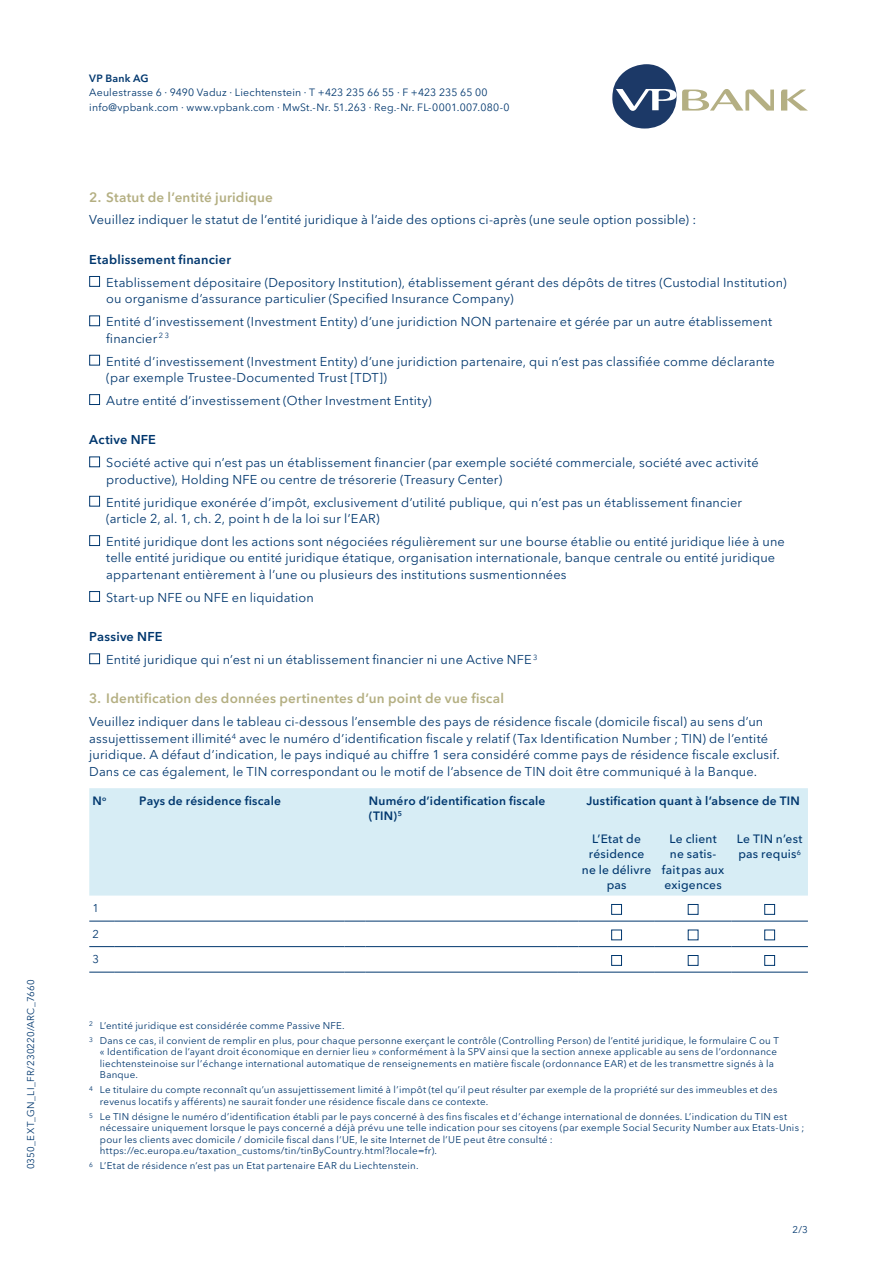
<style>
.page{position:relative;width:893px;height:1263px;background:#fff}
.page>*{position:absolute;margin:0;border:0;box-sizing:border-box;transform-origin:0 0}
.t1{font:600 13.5px "VP Next";letter-spacing:.015em;color:#b4af82}
.t2{font:12.75px/16.5px "VP Next";letter-spacing:.01em;color:#00376e}
.t3{font:600 12.75px "VP Next";letter-spacing:.015em;color:#00376e}
.t4{font:600 12px/15px "VP Next";letter-spacing:.02em;color:#00376e}
.t5{font:500 12px/15px "VP Next";letter-spacing:.02em;color:#00376e;text-align:center}
.t6{font:11.25px "VP Next";color:#00376e}
.t7{font:10.5px/14.2px "VP Next";letter-spacing:.02em;color:#00376e}
.t8{font:600 10.5px "VP Next";letter-spacing:.025em;color:#00376e}
.t9{font:9.75px/11.2px "VP Next";letter-spacing:.02em;color:#00376e}
.t10{font:6.6px "VP Next";color:#00376e}
.s1{font-weight:600}
</style>
<div class="page">
<div style="left:89px;top:276px;width:11px;height:11px;border:1px solid #00376e"></div>
<div style="left:89px;top:315px;width:11px;height:11px;border:1px solid #00376e"></div>
<div style="left:89px;top:355px;width:11px;height:10px;border:1px solid #00376e"></div>
<div style="left:89px;top:394px;width:11px;height:11px;border:1px solid #00376e"></div>
<div style="left:89px;top:456px;width:11px;height:11px;border:1px solid #00376e"></div>
<div style="left:89px;top:496px;width:11px;height:10px;border:1px solid #00376e"></div>
<div style="left:89px;top:535px;width:11px;height:11px;border:1px solid #00376e"></div>
<div style="left:89px;top:591px;width:11px;height:11px;border:1px solid #00376e"></div>
<div style="left:89px;top:653px;width:11px;height:11px;border:1px solid #00376e"></div>
<div style="left:89px;top:788px;width:719px;height:107px;background:#d7edf5"></div>
<svg style="left:89px;top:921px;width:47px;height:1px"></svg>
<hr style="left:136px;top:921px;width:208px;height:1px;background:#00376e">
<svg style="left:344px;top:921px;width:22px;height:1px"></svg>
<hr style="left:366px;top:921px;width:191px;height:1px;background:#00376e">
<svg style="left:557px;top:921px;width:21px;height:1px"></svg>
<hr style="left:578px;top:921px;width:77px;height:1px;background:#00376e">
<hr style="left:655px;top:921px;width:76px;height:1px;background:#00376e">
<hr style="left:731px;top:921px;width:77px;height:1px;background:#00376e">
<svg style="left:89px;top:946px;width:47px;height:1px"></svg>
<hr style="left:136px;top:946px;width:208px;height:1px;background:#00376e">
<svg style="left:344px;top:946px;width:22px;height:1px"></svg>
<hr style="left:366px;top:946px;width:191px;height:1px;background:#00376e">
<svg style="left:557px;top:946px;width:21px;height:1px"></svg>
<hr style="left:655px;top:946px;width:76px;height:1px;background:#00376e">
<hr style="left:731px;top:946px;width:77px;height:1px;background:#00376e">
<svg style="left:89px;top:972px;width:47px;height:1px"></svg>
<hr style="left:136px;top:972px;width:208px;height:1px;background:#00376e">
<svg style="left:344px;top:972px;width:22px;height:1px"></svg>
<hr style="left:366px;top:972px;width:191px;height:1px;background:#00376e">
<svg style="left:557px;top:972px;width:21px;height:1px"></svg>
<hr style="left:578px;top:946px;width:77px;height:1px;background:#00376e">
<hr style="left:578px;top:972px;width:77px;height:1px;background:#00376e">
<hr style="left:655px;top:972px;width:76px;height:1px;background:#00376e">
<hr style="left:731px;top:972px;width:77px;height:1px;background:#00376e">
<div style="left:611px;top:904px;width:11px;height:11px;border:1px solid #00376e"></div>
<div style="left:688px;top:904px;width:10px;height:11px;border:1px solid #00376e"></div>
<div style="left:764px;top:904px;width:11px;height:11px;border:1px solid #00376e"></div>
<div style="left:611px;top:929px;width:11px;height:11px;border:1px solid #00376e"></div>
<div style="left:764px;top:929px;width:11px;height:11px;border:1px solid #00376e"></div>
<div style="left:611px;top:955px;width:11px;height:11px;border:1px solid #00376e"></div>
<div style="left:688px;top:955px;width:10px;height:11px;border:1px solid #00376e"></div>
<div style="left:764px;top:955px;width:11px;height:11px;border:1px solid #00376e"></div>
<svg style="left:781px;top:90px;width:27px;height:21px"></svg>
<svg style="left:612px;top:64px;width:162px;height:65px"></svg>
<p class="t9" style="left:25px;top:1169px;width:192px;rotate:-90deg">0350_EXT_GN_LI_FR/230220/ARC_7660</p>
<p class="t8" style="left:89px;top:72px;width:61px">VP Bank AG</p>
<p class="t7" style="left:89px;top:86px;width:422px">Aeulestrasse 6 · 9490 Vaduz · Liechtenstein · T +423 235 66 55 · F +423 235 65 00 info@vpbank.com · www.vpbank.com · MwSt.-Nr. 51.263 · Reg.-Nr. FL-0001.007.080-0</p>
<p class="t1" style="left:89px;top:189px;width:185px">2. Statut de l’entité juridique</p>
<p class="t2" style="left:89px;top:212px;width:608px">Veuillez indiquer le statut de l’entité juridique à l’aide des options ci-après (une seule option possible) :</p>
<p class="t3" style="left:89px;top:252px;width:143px">Etablissement financier</p>
<p class="t2" style="left:106px;top:274px;width:682px">Etablissement dépositaire (Depository Institution), établissement gérant des dépôts de titres (Custodial Institution) ou organisme d’assurance particulier (Specified Insurance Company)</p>
<p class="t2" style="left:106px;top:313px;width:667px">Entité d’investissement (Investment Entity) d’une juridiction NON partenaire et gérée par un autre établissement financier <sup>2</sup> <sup>3</sup></p>
<p class="t2" style="left:106px;top:353px;width:670px">Entité d’investissement (Investment Entity) d’une juridiction partenaire, qui n’est pas classifiée comme déclarante (par exemple Trustee-Documented Trust [TDT])</p>
<p class="t2" style="left:106px;top:392px;width:327px">Autre entité d’investissement (Other Investment Entity)</p>
<p class="t3" style="left:89px;top:432px;width:68px">Active NFE</p>
<p class="t2" style="left:106px;top:454px;width:654px">Société active qui n’est pas un établissement financier (par exemple société commerciale, société avec activité productive), Holding NFE ou centre de trésorerie (Treasury Center)</p>
<p class="t2" style="left:106px;top:494px;width:637px">Entité juridique exonérée d’impôt, exclusivement d’utilité publique, qui n’est pas un établissement financier (article 2, al. 1, ch. 2, point h de la loi sur l’EAR)</p>
<p class="t2" style="left:106px;top:533px;width:680px">Entité juridique dont les actions sont négociées régulièrement sur une bourse établie ou entité juridique liée à une telle entité juridique ou entité juridique étatique, organisation internationale, banque centrale ou entité juridique appartenant entièrement à l’une ou plusieurs des institutions susmentionnées</p>
<p class="t2" style="left:106px;top:589px;width:209px">Start-up NFE ou NFE en liquidation</p>
<p class="t2" style="left:106px;top:625px;width:433px;line-height:23px;text-indent:-17px"><span class="s1">Passive NFE<br></span>Entité juridique qui n’est ni un établissement financier ni une Active NFE <sup>3</sup></p>
<p class="t1" style="left:89px;top:690px;width:416px">3. Identification des données pertinentes d’un point de vue fiscal</p>
<p class="t2" style="left:89px;top:714px;width:692px">Veuillez indiquer dans le tableau ci-dessous l’ensemble des pays de résidence fiscale (domicile fiscal) au sens d’un assujettissement illimité<sup>4</sup> avec le numéro d’identification fiscale y relatif (Tax Identification Number ; TIN) de l’entité juridique. A défaut d’indication, le pays indiqué au chiffre 1 sera considéré comme pays de résidence fiscale exclusif.<br>Dans ce cas également, le TIN correspondant ou le motif de l’absence de TIN doit être communiqué à la Banque.</p>
<p class="t4" style="left:92px;top:793px;width:15px">N<sup>o</sup></p>
<p class="t4" style="left:139px;top:793px;width:143px">Pays de résidence fiscale</p>
<p class="t4" style="left:369px;top:793px;width:178px">Numéro d’identification fiscale (TIN)<sup>5</sup></p>
<p class="t4" style="left:586px;top:793px;width:215px">Justification quant à l’absence de TIN</p>
<p class="t5" style="left:582px;top:832px;width:71px">L’Etat de résidence ne le délivre pas</p>
<p class="t5" style="left:662px;top:832px;width:64px">Le client ne satis&shy;faitpas aux exigences</p>
<p class="t5" style="left:737px;top:832px;width:67px;text-align:left">Le TIN n’est pas requis<sup>6</sup></p>
<p class="t6" style="left:92px;top:901px;width:8px">1</p>
<p class="t6" style="left:92px;top:927px;width:8px">2</p>
<p class="t6" style="left:92px;top:952px;width:8px">3</p>
<p class="t9" style="left:89px;top:1017px;width:691px;line-height:15.5px"><sup>2</sup> L’entité juridique est considérée comme Passive NFE.<br><sup>3</sup> Dans ce cas, il convient de remplir en plus, pour chaque personne exerçant le contrôle (Controlling Person) de l’entité juridique, le formulaire C ou T</p>
<p class="t9" style="left:100px;top:1046px;width:678px">« Identification de l’ayant droit économique en dernier lieu » conformément à la SPV ainsi que la section annexe applicable au sens de l’ordonnance liechtensteinoise sur l’échange international automatique de renseignements en matière fiscale (ordonnance EAR) et de les transmettre signés à la<br>Banque.</p>
<p class="t9" style="left:100px;top:1084px;width:679px;text-indent:-11px"><sup>4</sup> Le titulaire du compte reconnaît qu’un assujettissement limité à l’impôt (tel qu’il peut résulter par exemple de la propriété sur des immeubles et des revenus locatifs y afférents) ne saurait fonder une résidence fiscale dans ce contexte.</p>
<p class="t9" style="left:100px;top:1111px;width:706px;text-indent:-11px"><sup>5</sup> Le TIN désigne le numéro d’identification établi par le pays concerné à des fins fiscales et d’échange international de données. L’indication du TIN est nécessaire uniquement lorsque le pays concerné a déjà prévu une telle indication pour ses citoyens (par exemple Social Security Number aux Etats-Unis ; pour les clients avec domicile / domicile fiscal dans l’UE, le site Internet de l’UE peut être consulté : https://ec.europa.eu/taxation_customs/tin/tinByCountry.html?locale=fr).</p>
<p class="t10" style="left:89px;top:1160px;width:5px">6</p>
<p class="t9" style="left:100px;top:1160px;width:320px">L’Etat de résidence n’est pas un Etat partenaire EAR du Liechtenstein.</p>
<p class="t9" style="left:792px;top:1224px;width:17px">2/3</p>
</div>
